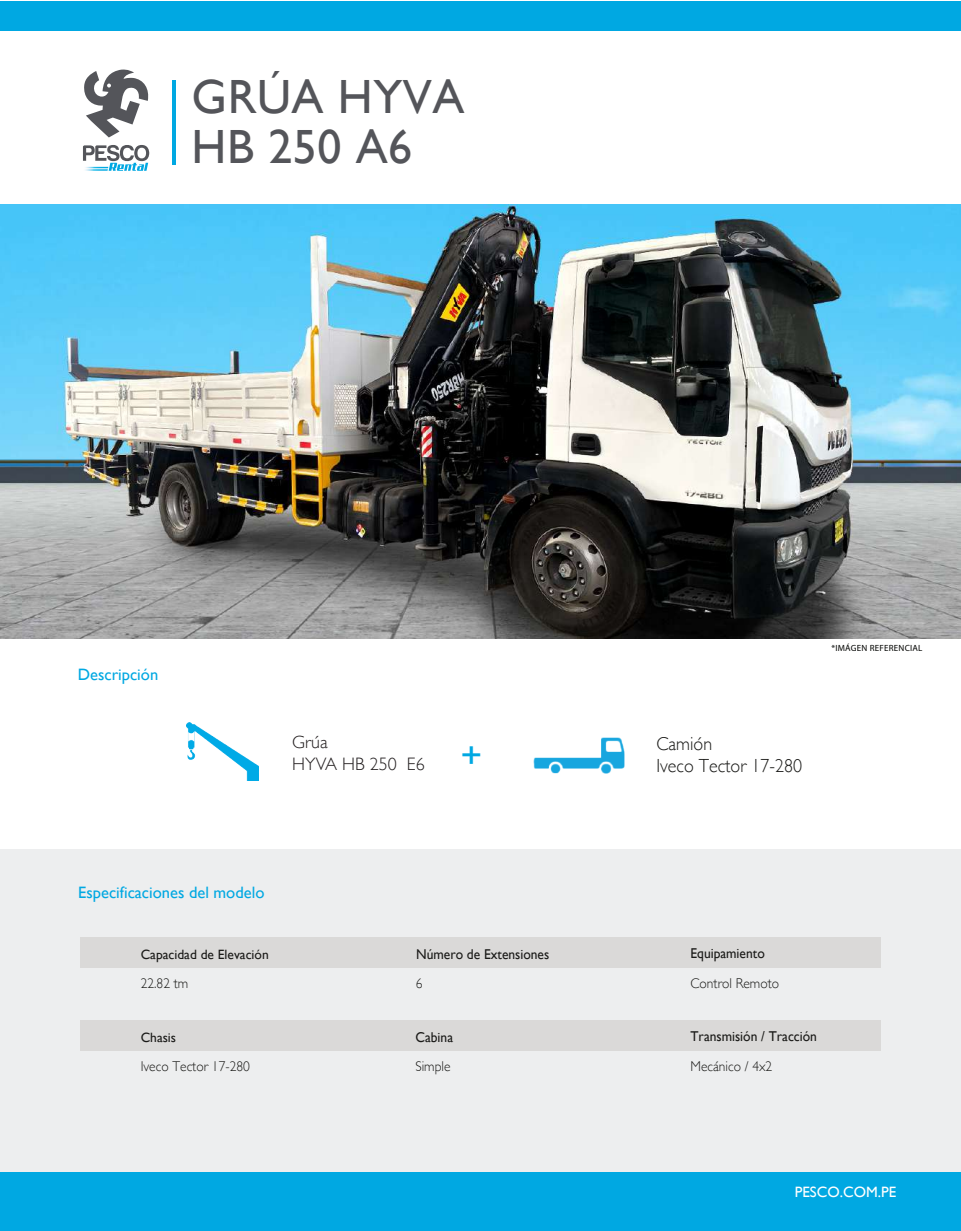
<style>
.page{position:relative;width:961px;height:1231px;background:#fff}
.page>*{position:absolute;margin:0;border:0;box-sizing:border-box;transform-origin:0 0}
.t1{font:48px "Gill Sans";letter-spacing:.01em;color:#54555a}
.t2{font:37.5px "Gill Sans";color:#00a8e2}
.t3{font:300 18.9px "Gill Sans";color:#1a1a18;scale:.95 1}
.t4{font:300 18px/21.6px "Gill Sans";color:#231f20}
.t5{font:16.5px "Gill Sans";color:#00a8e2}
.t6{font:15px "Gill Sans";color:#fff}
.t7{font:14.25px "Gill Sans";color:#1a1a18;scale:.95 1}
.t8{font:300 14.25px "Gill Sans";color:#1a1a18;scale:.95 1}
.t9{font:13.5px "Gill Sans";color:#1a1a18}
.t10{font:9px "Myriad Pro";letter-spacing:.025em;color:#040503}
</style>
<div class="page">
<div style="left:0;top:849px;width:961px;height:323px;background:#edeeef"></div>
<div style="left:0;top:1px;width:961px;height:30px;background:#00a8e2"></div>
<hr style="left:172px;top:81px;width:4px;height:84px;background:#00a8e2">
<svg style="left:84px;top:69px;width:65px;height:68px"></svg>
<svg style="left:83px;top:145px;width:66px;height:26px"></svg>
<div style="left:0;top:1172px;width:961px;height:59px;background:#00a8e2"></div>
<img style="left:0;top:204px;width:961px;height:434px">
<div style="left:80px;top:937px;width:800px;height:31px;background:#dad9d8"></div>
<div style="left:80px;top:1020px;width:800px;height:31px;background:#dad9d8"></div>
<img style="left:533px;top:737px;width:91px;height:36px">
<img style="left:186px;top:723px;width:73px;height:57px">
<h1 class="t1" style="left:192px;top:69px;width:274px">GRÚA HYVA</h1>
<h1 class="t1" style="left:192px;top:119px;width:222px">HB 250 A6</h1>
<p class="t5" style="left:78px;top:664px;width:82px">Descripción</p>
<p class="t10" style="left:831px;top:642px;width:92px">*IMÁGEN REFERENCIAL</p>
<p class="t4" style="left:292px;top:730px;width:134px">Grúa<br>HYVA HB 250 E6</p>
<h3 class="t3" style="left:656px;top:729px;width:60px">Camión</h3>
<h2 class="t2" style="left:460px;top:733px;width:23px">+</h2>
<h3 class="t3" style="left:656px;top:751px;width:155px">Iveco Tector 17-280</h3>
<p class="t5" style="left:78px;top:882px;width:188px">Especificaciones del modelo</p>
<p class="t9" style="left:141px;top:946px;width:130px">Capacidad de Elevación</p>
<p class="t7" style="left:416px;top:945px;width:142px">Número de Extensiones</p>
<p class="t8" style="left:141px;top:971px;width:52px">22.82 tm</p>
<p class="t8" style="left:416px;top:971px;width:9px">6</p>
<p class="t9" style="left:141px;top:1029px;width:37px">Chasis</p>
<p class="t7" style="left:415px;top:1028px;width:41px">Cabina</p>
<p class="t8" style="left:141px;top:1054px;width:116px">Iveco Tector 17-280</p>
<p class="t8" style="left:415px;top:1054px;width:39px">Simple</p>
<p class="t7" style="left:690px;top:945px;width:80px">Equipamiento</p>
<p class="t8" style="left:690px;top:971px;width:95px">Control Remoto</p>
<p class="t7" style="left:690px;top:1028px;width:135px">Transmisión / Tracción</p>
<p class="t8" style="left:690px;top:1054px;width:88px">Mecánico / 4x2</p>
<p class="t6" style="left:794px;top:1183px;width:103px">PESCO.COM.PE</p>
</div>
